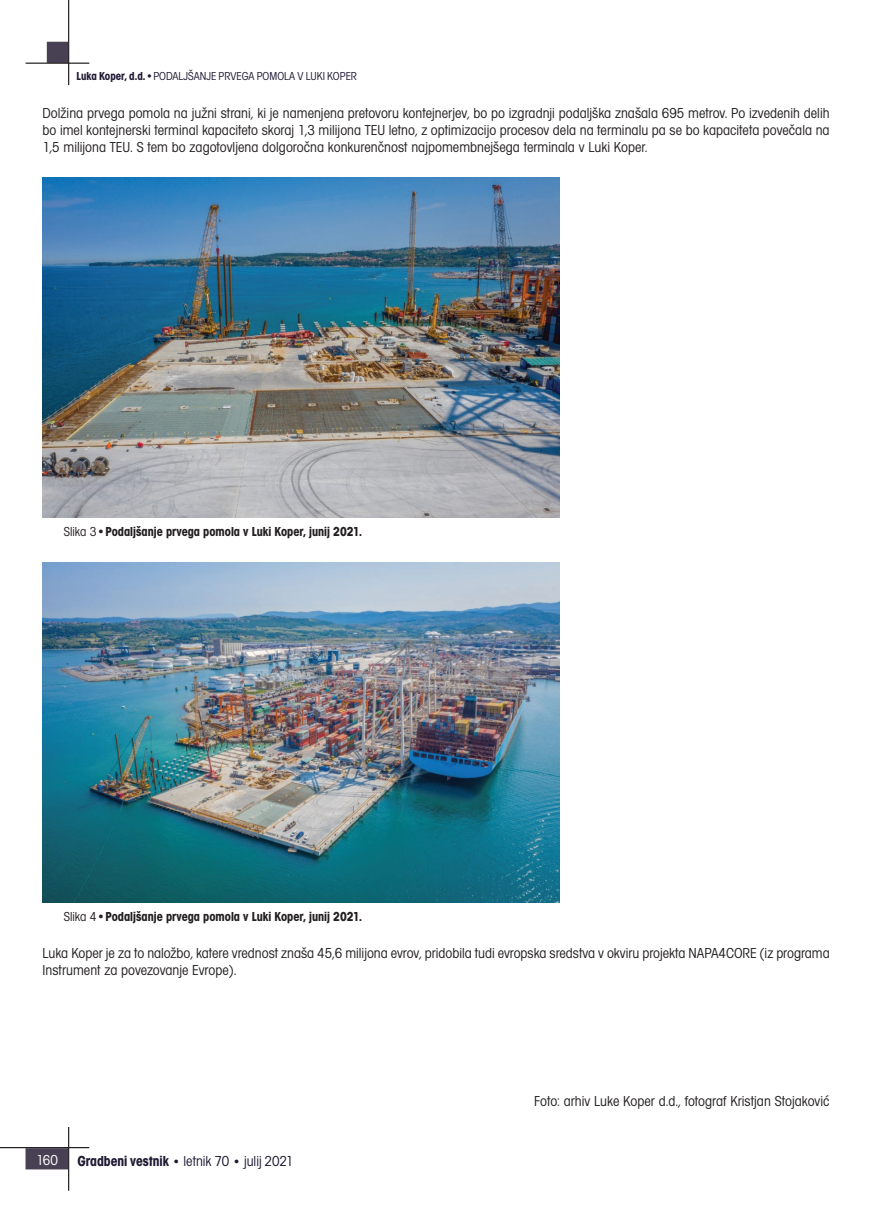
<style>
.page{position:relative;width:872px;height:1212px;background:#fff}
.page>*{position:absolute;margin:0;border:0;box-sizing:border-box;transform-origin:0 0}
.t1{font:condensed 15px/17.2px "Avant Gar Got Itc TEE";color:#231f20;text-align:justify}
.t2{font:condensed 15px "Avant Gar Got Itc TEE";color:#201a33}
.t3{font:condensed 15px "Avant Gar Got Itc TEE";color:#fff}
.t4{font:700 condensed 13.5px "Avant Gar Got Itc TEE";color:#231f20}
.t5{font:condensed 12px "Avant Gar Got Itc TEE";color:#201a33}
.s1{font-weight:700}
.s2{font-weight:400}
.s3{font-weight:700;font-size:13.5px}
</style>
<div class="page">
<div style="left:47px;top:42px;width:21px;height:21px;background:#484153"></div>
<div style="left:26px;top:1148px;width:42px;height:21px;background:#484153;border:2px solid #484153"></div>
<hr style="left:0;top:1147px;width:89px;height:1px;background:#231f20">
<hr style="left:68px;top:1127px;width:1px;height:64px;background:#231f20">
<hr style="left:26px;top:63px;width:63px;height:1px;background:#231f20">
<hr style="left:68px;top:0;width:1px;height:85px;background:#231f20">
<img style="left:43px;top:178px;width:516px;height:340px">
<img style="left:43px;top:562px;width:516px;height:340px">
<p class="t5" style="left:77px;top:70px;width:282px"><span class="s1">Luka Koper, d.d.</span>•PODALJŠANJE PRVEGA POMOLA V LUKI KOPER</p>
<p class="t1" style="left:43px;top:104px;width:788px">Dolžina prvega pomola na južni strani, ki je namenjena pretovoru kontejnerjev, bo po izgradnji podaljška znašala 695 metrov. Po izvedenih delih bo imel kontejnerski terminal kapaciteto skoraj 1,3 milijona TEU letno, z optimizacijo procesov dela na terminalu pa se bo kapaciteta povečala na 1,5 milijona TEU. S tem bo zagotovljena dolgoročna konkurenčnost najpomembnejšega terminala v Luki Koper.</p>
<p class="t4" style="left:64px;top:524px;width:300px"><span class="s2">Slika 3•</span>Podaljšanje prvega pomola v Luki Koper, junij 2021.</p>
<p class="t4" style="left:64px;top:908px;width:300px"><span class="s2">Slika 4•</span>Podaljšanje prvega pomola v Luki Koper, junij 2021.</p>
<p class="t1" style="left:43px;top:944px;width:788px">Luka Koper je za to naložbo, katere vrednost znaša 45,6 milijona evrov, pridobila tudi evropska sredstva v okviru projekta NAPA4CORE (iz programa<br>Instrument za povezovanje Evrope).</p>
<p class="t3" style="left:36px;top:1152px;width:23px">160</p>
<p class="t2" style="left:77px;top:1152px;width:217px"><span class="s1">Gradbeni vestnik</span> <span class="s3">•</span> letnik 70 <span class="s3">•</span> julij 2021</p>
<p class="t1" style="left:534px;top:1092px;width:297px">Foto: arhiv Luke Koper d.d., fotograf Kristjan Stojaković</p>
</div>
